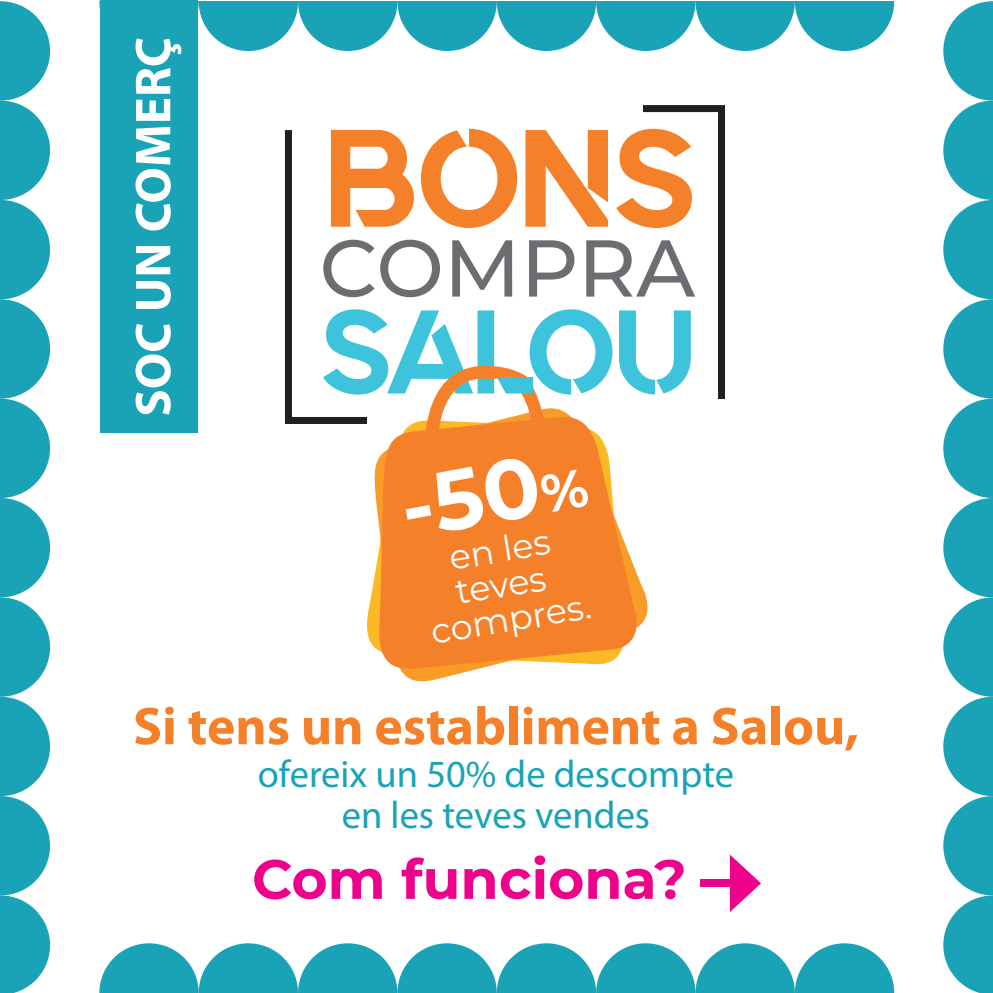
<style>
.page{position:relative;width:993px;height:993px;background:#fff}
.page>*{position:absolute;margin:0;border:0;box-sizing:border-box;transform-origin:0 0}
.t1{font:118.65px "Quantify";letter-spacing:-.04em;color:#3ec3dc}
.t2{font:700 84.52px "Montserrat";color:#fff}
.t3{font:500 80.33px "Montserrat";color:#6c6d70}
.t4{font:700 55.12px "Montserrat";color:#ed028c}
.t5{font:700 53.55px "Myriad Pro";color:#f4802a}
.t6{font:700 50.75px "Myriad Pro";color:#fff}
.t7{font:38.5px/40.2px "Myriad Pro";color:#1aa3b6;text-align:center}
.t8{font:35px/35px "Montserrat";color:#fff;text-align:center}
.s1{font-size:53.38px}
</style>
<div class="page">
<svg style="left:373px;top:408px;width:196px;height:274px"></svg>
<svg style="left:377px;top:415px;width:271px;height:255px;background:#f59346"></svg>
<svg style="left:420px;top:129px;width:97px;height:99px"></svg>
<svg style="left:525px;top:130px;width:82px;height:97px"></svg>
<svg style="left:422px;top:366px;width:123px;height:84px"></svg>
<svg style="left:285px;top:129px;width:129px;height:298px"></svg>
<svg style="left:616px;top:105px;width:109px;height:294px"></svg>
<div style="left:100px;top:0;width:97px;height:433px;background:#1aa3b6"></div>
<svg style="left:729px;top:854px;width:31px;height:57px"></svg>
<div style="left:699px;top:879px;width:43px;height:7px;background:#ed028c"></div>
<svg style="left:99px;top:1px;width:794px;height:50px"></svg>
<svg style="left:99px;top:943px;width:794px;height:49px"></svg>
<svg style="left:0;top:1px;width:50px;height:991px"></svg>
<svg style="left:943px;top:1px;width:48px;height:991px"></svg>
<h3 class="t6" style="left:125px;top:416px;width:381px;rotate:-90deg">SOC UN COMERÇ</h3>
<h3 class="t3" style="left:319px;top:212px;width:377px">COMPRA</h3>
<h1 class="t1" style="left:320px;top:285px;width:375px">SALOU</h1>
<h2 class="t2" style="left:390px;top:449px;width:189px;rotate:-10deg">-50<span class="s1">%</span></h2>
<p class="t8" style="left:417px;top:543px;width:163px;rotate:-9deg">en les teves compres.</p>
<h3 class="t5" style="left:133px;top:696px;width:727px">Si tens un establiment a Salou,</h3>
<p class="t7" style="left:258px;top:753px;width:477px">ofereix un 50% de descompte en les teves vendes</p>
<h3 class="t4" style="left:252px;top:839px;width:436px">Com funciona?</h3>
</div>
